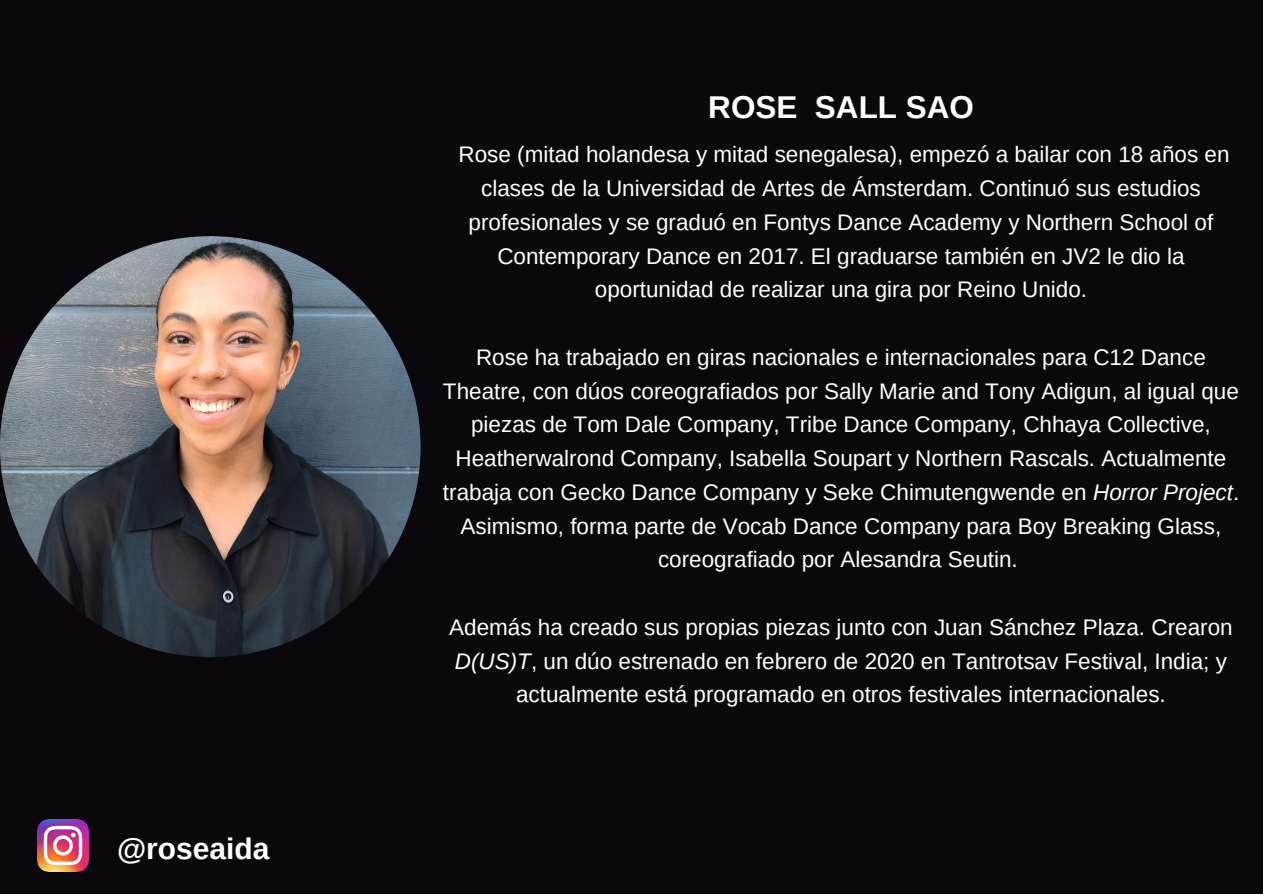
<style>
.page{position:relative;width:1263px;height:894px;background:#fff}
.page>*{position:absolute;margin:0;border:0;box-sizing:border-box;transform-origin:0 0}
.t1{font:700 31.5px "Arimo";color:#fff}
.t2{font:700 30px "Arimo";color:#fff}
.t3{font:22.5px/33.8px "Arimo";color:#fff;text-align:center}
.s1{font-style:italic}
</style>
<div class="page">
<div style="left:0;top:0;width:1263px;height:893px;background:#0b080b"></div>
<img style="left:0;top:236px;width:421px;height:421px;border-radius:50%">
<img style="left:37px;top:819px;width:52px;height:52px">
<p class="t2" style="left:117px;top:831px;width:154px">@roseaida</p>
<p class="t1" style="left:708px;top:90px;width:267px">ROSE SALL SAO</p>
<p class="t3" style="left:459px;top:137px;width:772px">Rose (mitad holandesa y mitad senegalesa), empezó a bailar con 18 años en clases de la Universidad de Artes de Ámsterdam. Continuó sus estudios profesionales y se graduó en Fontys Dance Academy y Northern School of Contemporary Dance en 2017. El graduarse también en JV2 le dio la oportunidad de realizar una gira por Reino Unido.</p>
<p class="t3" style="left:443px;top:340px;width:798px">Rose ha trabajado en giras nacionales e internacionales para C12 Dance Theatre, con dúos coreografiados por Sally Marie and Tony Adigun, al igual que piezas de Tom Dale Company, Tribe Dance Company, Chhaya Collective, Heatherwalrond Company, Isabella Soupart y Northern Rascals. Actualmente trabaja con Gecko Dance Company y Seke Chimutengwende en <span class="s1">Horror Project</span>.<br>Asimismo, forma parte de Vocab Dance Company para Boy Breaking Glass, coreografiado por Alesandra Seutin.</p>
<p class="t3" style="left:449px;top:610px;width:785px">Además ha creado sus propias piezas junto con Juan Sánchez Plaza. Crearon<br><span class="s1">D(US)T</span>, un dúo estrenado en febrero de 2020 en Tantrotsav Festival, India; y actualmente está programado en otros festivales internacionales.</p>
</div>
